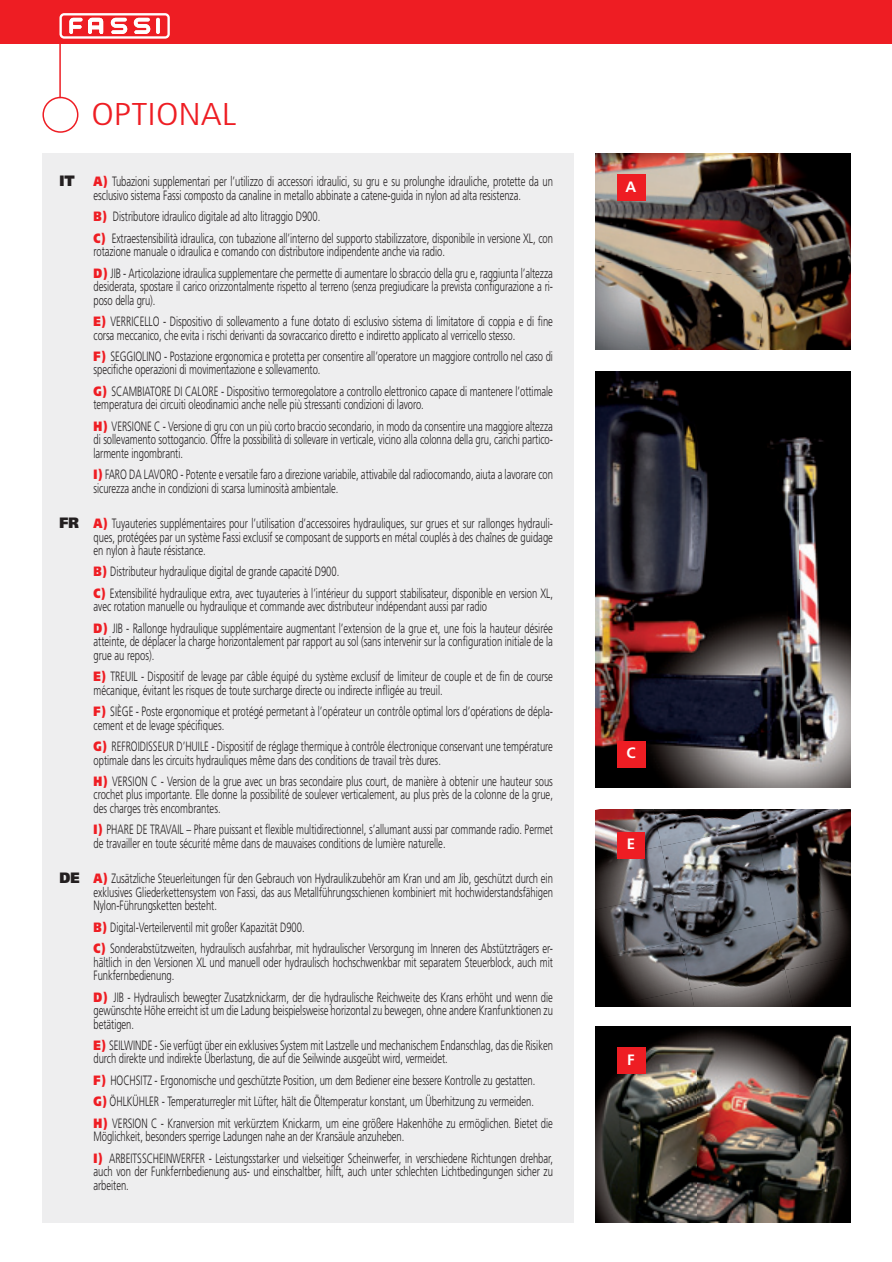
<style>
.page{position:relative;width:892px;height:1262px;background:#fff}
.page>*{position:absolute;margin:0;border:0;box-sizing:border-box;transform-origin:0 0}
.t1{font:300 condensed 31.5px "Frutiger";color:#ee1d23;scale:1.2 1}
.t2{font:700 15px "Frutiger";color:#fff}
.t3{font:900 15px "Frutiger";color:#231f20;scale:.9 1}
.t4{font:300 13.5px/13.5px "Frutiger";letter-spacing:-.005em;color:#231f20;scale:.7 1}
.s1{font-weight:900;color:#ee1d23}
.s2{font-weight:900;font-size:15px}
</style>
<div class="page">
<div style="left:42px;top:153px;width:532px;height:1069px;background:#eeeeef"></div>
<div style="left:0;top:0;width:891px;height:44px;background:#ee1d23"></div>
<div style="left:42px;top:97px;width:36px;height:36px;border:1px solid #ee1d23;border-radius:50%"></div>
<hr style="left:59px;top:41px;width:2px;height:57px;background:#ee1d23">
<svg style="left:59px;top:13px;width:111px;height:26px"></svg>
<hr style="left:156px;top:18px;width:4px;height:16px;background:#fff;border-radius:2px">
<img style="left:595px;top:1026px;width:255px;height:196px">
<img style="left:595px;top:154px;width:162px;height:106px">
<img style="left:757px;top:154px;width:93px;height:196px">
<img style="left:595px;top:260px;width:171px;height:90px">
<img style="left:595px;top:372px;width:255px;height:415px">
<img style="left:595px;top:810px;width:58px;height:36px">
<img style="left:653px;top:810px;width:99px;height:36px">
<img style="left:752px;top:810px;width:3px;height:16px">
<img style="left:595px;top:846px;width:66px;height:47px">
<img style="left:661px;top:826px;width:94px;height:67px">
<img style="left:755px;top:810px;width:95px;height:64px">
<img style="left:595px;top:893px;width:76px;height:48px">
<img style="left:671px;top:874px;width:94px;height:67px">
<img style="left:765px;top:854px;width:85px;height:68px">
<img style="left:595px;top:941px;width:85px;height:65px">
<img style="left:680px;top:922px;width:95px;height:67px">
<img style="left:775px;top:906px;width:75px;height:63px">
<img style="left:609px;top:989px;width:81px;height:17px">
<img style="left:690px;top:969px;width:95px;height:37px">
<img style="left:785px;top:956px;width:65px;height:50px">
<div style="left:617px;top:831px;width:28px;height:27px;background:#ee1d23"></div>
<div style="left:617px;top:174px;width:28px;height:27px;background:#ee1d23"></div>
<div style="left:617px;top:740px;width:28px;height:27px;background:#ee1d23"></div>
<div style="left:617px;top:1047px;width:28px;height:27px;background:#ee1d23"></div>
<h1 class="t1" style="left:91px;top:102px;width:122px">OPTIONAL</h1>
<p class="t3" style="left:59px;top:175px;width:18px">IT</p>
<p class="t4" style="left:93px;top:176px;width:658px"><span class="s1">A)</span> Tubazioni supplementari per l’utilizzo di accessori idraulici, su gru e su prolunghe idrauliche, protette da un esclusivo sistema Fassi composto da canaline in metallo abbinate a catene-guida in nylon ad alta resistenza.</p>
<p class="t4" style="left:93px;top:207px;width:658px;line-height:21.5px"><span class="s1">B)</span> Distributore idraulico digitale ad alto litraggio D900.<br><span class="s1">C)</span> Extraestensibilità idraulica, con tubazione all’interno del supporto stabilizzatore, disponibile in versione XL, con</p>
<p class="t4" style="left:93px;top:242px;width:658px;line-height:21.5px">rotazione manuale o idraulica e comando con distributore indipendente anche via radio.<br><span class="s1">D)</span> JIB - Articolazione idraulica supplementare che permette di aumentare lo sbraccio della gru e, raggiunta l’altezza</p>
<p class="t4" style="left:93px;top:281px;width:658px">desiderata, spostare il carico orizzontalmente rispetto al terreno (senza pregiudicare la prevista configurazione a ri&shy;poso della gru).</p>
<p class="t4" style="left:93px;top:315px;width:658px"><span class="s1">E)</span> VERRICELLO - Dispositivo di sollevamento a fune dotato di esclusivo sistema di limitatore di coppia e di fine corsa meccanico, che evita i rischi derivanti da sovraccarico diretto e indiretto applicato al verricello stesso.</p>
<p class="t4" style="left:93px;top:350px;width:658px"><span class="s1">F)</span> SEGGIOLINO - Postazione ergonomica e protetta per consentire all’operatore un maggiore controllo nel caso di specifiche operazioni di movimentazione e sollevamento.</p>
<p class="t4" style="left:93px;top:385px;width:658px"><span class="s1">G)</span> SCAMBIATORE DI CALORE - Dispositivo termoregolatore a controllo elettronico capace di mantenere l’ottimale temperatura dei circuiti oleodinamici anche nelle più stressanti condizioni di lavoro.</p>
<p class="t4" style="left:93px;top:420px;width:658px;text-align:justify"><span class="s1">H)</span> VERSIONE C - Versione di gru con un più corto braccio secondario, in modo da consentire una maggiore altezza di sollevamento sottogancio. Offre la possibilità di sollevare in verticale, vicino alla colonna della gru, carichi partico&shy;larmente ingombranti.</p>
<p class="t4" style="left:93px;top:469px;width:658px"><span class="s1">I)</span> FARO DA LAVORO - Potente e versatile faro a direzione variabile, attivabile dal radiocomando, aiuta a lavorare con sicurezza anche in condizioni di scarsa luminosità ambientale.</p>
<p class="t4" style="left:93px;top:517px;width:658px;text-align:justify;text-indent:-34px"><span class="s2">FR</span> <span class="s1">A)</span> Tuyauteries supplémentaires pour l’utilisation d’accessoires hydrauliques, sur grues et sur rallonges hydrauli&shy;ques, protégées par un système Fassi exclusif se composant de supports en métal couplés à des chaînes de guidage en nylon à haute résistance.</p>
<p class="t4" style="left:93px;top:562px;width:658px;line-height:21.5px"><span class="s1">B)</span> Distributeur hydraulique digital de grande capacité D900.<br><span class="s1">C)</span> Extensibilité hydraulique extra, avec tuyauteries à l’intérieur du support stabilisateur, disponible en version XL,</p>
<p class="t4" style="left:93px;top:597px;width:657px;line-height:21.5px">avec rotation manuelle ou hydraulique et commande avec distributeur indépendant aussi par radio<br><span class="s1">D)</span> JIB - Rallonge hydraulique supplémentaire augmentant l’extension de la grue et, une fois la hauteur désirée</p>
<p class="t4" style="left:93px;top:636px;width:658px">atteinte, de déplacer la charge horizontalement par rapport au sol (sans intervenir sur la configuration initiale de la grue au repos).</p>
<p class="t4" style="left:93px;top:670px;width:658px"><span class="s1">E)</span> TREUIL - Dispositif de levage par câble équipé du système exclusif de limiteur de couple et de fin de course mécanique, évitant les risques de toute surcharge directe ou indirecte infligée au treuil.</p>
<p class="t4" style="left:93px;top:705px;width:658px"><span class="s1">F)</span> SIÈGE - Poste ergonomique et protégé permetant à l’opérateur un contrôle optimal lors d’opérations de dépla&shy;cement et de levage spécifiques.</p>
<p class="t4" style="left:93px;top:740px;width:658px"><span class="s1">G)</span> REFROIDISSEUR D’HUILE - Dispositif de réglage thermique à contrôle électronique conservant une température optimale dans les circuits hydrauliques même dans des conditions de travail très dures.</p>
<p class="t4" style="left:93px;top:775px;width:658px;text-align:justify"><span class="s1">H)</span> VERSION C - Version de la grue avec un bras secondaire plus court, de manière à obtenir une hauteur sous crochet plus importante. Elle donne la possibilité de soulever verticalement, au plus près de la colonne de la grue, des charges très encombrantes.</p>
<p class="t4" style="left:93px;top:824px;width:658px"><span class="s1">I)</span> PHARE DE TRAVAIL – Phare puissant et flexible multidirectionnel, s’allumant aussi par commande radio. Permet de travailler en toute sécurité même dans de mauvaises conditions de lumière naturelle.</p>
<p class="t4" style="left:93px;top:872px;width:658px;text-align:justify;text-indent:-34px"><span class="s2">DE</span> <span class="s1">A)</span> Zusätzliche Steuerleitungen für den Gebrauch von Hydraulikzubehör am Kran und am Jib, geschützt durch ein exklusives Gliederkettensystem von Fassi, das aus Metallführungsschienen kombiniert mit hochwiderstandsfähigen Nylon-Führungsketten besteht.</p>
<p class="t4" style="left:93px;top:917px;width:658px;line-height:21.5px"><span class="s1">B)</span> Digital-Verteilerventil mit großer Kapazität D900.<br><span class="s1">C)</span> Sonderabstützweiten, hydraulisch ausfahrbar, mit hydraulischer Versorgung im Inneren des Abstützträgers er-</p>
<p class="t4" style="left:93px;top:956px;width:658px">hältlich in den Versionen XL und manuell oder hydraulisch hochschwenkbar mit separatem Steuerblock, auch mit<br>Funkfernbedienung.</p>
<p class="t4" style="left:93px;top:991px;width:657px;text-align:justify"><span class="s1">D)</span> JIB - Hydraulisch bewegter Zusatzknickarm, der die hydraulische Reichweite des Krans erhöht und wenn die gewünschte Höhe erreicht ist um die Ladung beispielsweise horizontal zu bewegen, ohne andere Kranfunktionen zu betätigen.</p>
<p class="t4" style="left:93px;top:1039px;width:658px"><span class="s1">E)</span> SEILWINDE - Sie verfügt über ein exklusives System mit Lastzelle und mechanischem Endanschlag, das die Risiken durch direkte und indirekte Überlastung, die auf die Seilwinde ausgeübt wird, vermeidet.</p>
<p class="t4" style="left:93px;top:1070px;width:658px;line-height:21.5px"><span class="s1">F)</span> HOCHSITZ - Ergonomische und geschützte Position, um dem Bediener eine bessere Kontrolle zu gestatten.<br><span class="s1">G)</span> ÖHLKÜHLER - Temperaturregler mit Lüfter, hält die Öltemperatur konstant, um Überhitzung zu vermeiden.<br><span class="s1">H)</span> VERSION C - Kranversion mit verkürztem Knickarm, um eine größere Hakenhöhe zu ermöglichen. Bietet die</p>
<p class="t4" style="left:93px;top:1126px;width:658px;line-height:21.5px">Möglichkeit, besonders sperrige Ladungen nahe an der Kransäule anzuheben.<br><span class="s1">I)</span> ARBEITSSCHEINWERFER - Leistungsstarker und vielseitiger Scheinwerfer, in verschiedene Richtungen drehbar,</p>
<p class="t4" style="left:93px;top:1165px;width:658px">auch von der Funkfernbedienung aus- und einschaltber, hilft, auch unter schlechten Lichtbedingungen sicher zu arbeiten.</p>
<p class="t2" style="left:625px;top:181px;width:12px">A</p>
<p class="t2" style="left:626px;top:747px;width:11px">C</p>
<p class="t2" style="left:626px;top:838px;width:10px">E</p>
<p class="t2" style="left:627px;top:1053px;width:9px">F</p>
</div>
